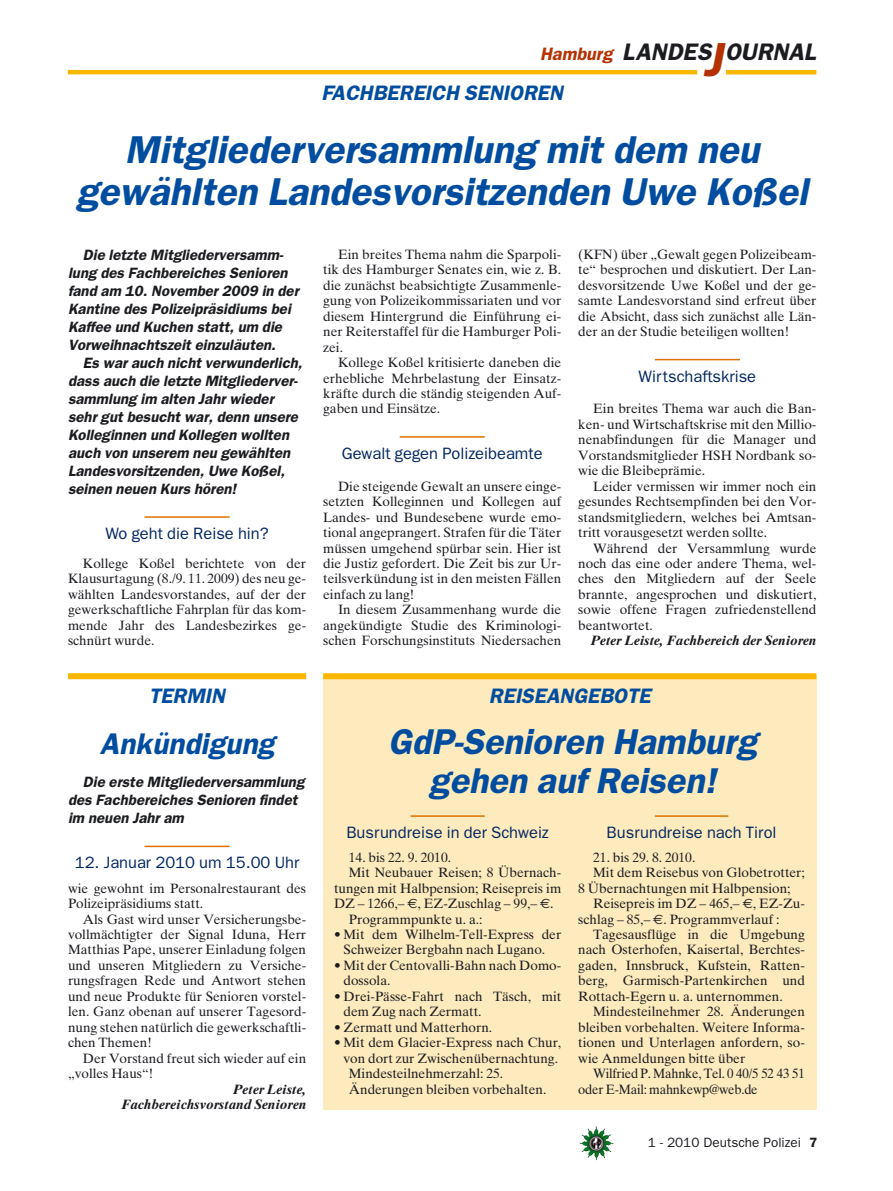
<style>
.page{position:relative;width:893px;height:1191px;background:#fff}
.page>*{position:absolute;margin:0;border:0;box-sizing:border-box;transform-origin:0 0}
.t1{font:italic 600 39px/42px "Franklin Gothic";color:#004d9f;text-align:center}
.t2{font:italic 600 36px/39px "Franklin Gothic";color:#004d9f;text-align:center}
.t3{font:italic 600 30px "Franklin Gothic";color:#004d9f}
.t4{font:italic 600 24px "Franklin Gothic";color:#1b1c20}
.t5{font:italic 600 21px "Franklin Gothic";color:#004d9f}
.t6{font:italic 600 18px "Franklin Gothic";color:#b43200}
.t7{font:16.5px "Franklin Gothic";color:#002661}
.t8{font:italic 600 15px/18px "Franklin Gothic";color:#1b1c20}
.t9{font:13.5px/15.5px "Times Ten";color:#1b1c20;text-align:justify}
.t10{font:italic 700 13.5px/15.5px "Times Ten";color:#1b1c20;text-align:right}
.t11{font:13.5px "Times Ten";color:#1b1c20;scale:.95 1}
.t12{font:13.5px "Franklin Gothic";color:#1b1c20}
.s1{font-size:48px;color:#b43200}
.s2{font-family:"Euro Sans"}
.s3{font-weight:600}
</style>
<div class="page">
<img style="left:582px;top:1128px;width:31px;height:32px">
<hr style="left:145px;top:516px;width:85px;height:2px;background:#de7100">
<hr style="left:400px;top:436px;width:85px;height:1px;background:#de7100">
<hr style="left:655px;top:359px;width:85px;height:1px;background:#de7100">
<hr style="left:68px;top:70px;width:629px;height:4px;background:#f9b700">
<hr style="left:726px;top:70px;width:90px;height:4px;background:#f9b700">
<hr style="left:145px;top:845px;width:85px;height:2px;background:#de7100">
<div style="left:323px;top:676px;width:493px;height:434px;background:#fdeabd"></div>
<div style="left:68px;top:673px;width:238px;height:6px;background:#f9b700"></div>
<div style="left:323px;top:673px;width:493px;height:6px;background:#f9b700"></div>
<hr style="left:411px;top:815px;width:74px;height:2px;background:#de7100">
<hr style="left:655px;top:815px;width:73px;height:2px;background:#de7100">
<h3 class="t4" style="left:622px;top:44px;width:110px">LANDES<span class="s1">J</span></h3>
<h3 class="t6" style="left:540px;top:47px;width:74px">Hamburg</h3>
<h3 class="t4" style="left:725px;top:44px;width:92px">OURNAL</h3>
<h3 class="t5" style="left:322px;top:86px;width:246px">FACHBEREICH SENIOREN</h3>
<h1 class="t1" style="left:76px;top:132px;width:740px">Mitgliederversammlung mit dem neu gewählten Landesvorsitzenden Uwe Koßel</h1>
<p class="t8" style="left:68px;top:247px;width:235px;text-indent:15px">Die letzte Mitgliederversamm&shy;lung des Fachbereiches Senioren fand am 10. November 2009 in der<br>Kantine des Polizeipräsidiums bei<br>Kaffee und Kuchen statt, um die<br>Vorweihnachtszeit einzuläuten.</p>
<p class="t8" style="left:68px;top:355px;width:238px;text-indent:15px">Es war auch nicht verwunderlich, dass auch die letzte Mitgliederver&shy;sammlung im alten Jahr wieder sehr gut besucht war, denn unsere<br>Kolleginnen und Kollegen wollten auch von unserem neu gewählten<br>Landesvorsitzenden, Uwe Koßel, seinen neuen Kurs hören!</p>
<p class="t7" style="left:105px;top:528px;width:165px">Wo geht die Reise hin?</p>
<p class="t9" style="left:68px;top:557px;width:240px;text-indent:15px">Kollege Koßel berichtete von der Klausurtagung (8./9. 11. 2009) des neu ge&shy;wählten Landesvorstandes, auf der der gewerkschaftliche Fahrplan für das kom&shy;mende Jahr des Landesbezirkes ge&shy;schnürt wurde.</p>
<h3 class="t5" style="left:149px;top:688px;width:81px">TERMIN</h3>
<h3 class="t3" style="left:100px;top:733px;width:176px">Ankündigung</h3>
<p class="t8" style="left:68px;top:774px;width:238px;text-indent:15px">Die erste Mitgliederversammlung des Fachbereiches Senioren findet im neuen Jahr am</p>
<p class="t7" style="left:75px;top:857px;width:226px">12. Januar 2010 um 15.00 Uhr</p>
<p class="t9" style="left:68px;top:881px;width:240px">wie gewohnt im Personalrestaurant des<br>Polizeipräsidiums statt.</p>
<p class="t9" style="left:68px;top:912px;width:240px;text-indent:15px">Als Gast wird unser Versicherungsbe&shy;vollmächtigter der Signal Iduna, Herr Matthias Pape, unserer Einladung folgen und unseren Mitgliedern zu Versiche&shy;rungsfragen Rede und Antwort stehen und neue Produkte für Senioren vorstel&shy;len. Ganz obenan auf unserer Tagesord&shy;nung stehen natürlich die gewerkschaftli&shy;chen Themen!</p>
<p class="t9" style="left:68px;top:1051px;width:240px;text-indent:15px">Der Vorstand freut sich wieder auf ein „volles Haus“!</p>
<p class="t10" style="left:121px;top:1082px;width:186px">Peter Leiste,<br>Fachbereichsvorstand Senioren</p>
<p class="t9" style="left:323px;top:248px;width:240px;text-indent:15px">Ein breites Thema nahm die Sparpoli&shy;tik des Hamburger Senates ein, wie z. B. die zunächst beabsichtigte Zusammenle&shy;gung von Polizeikommissariaten und vor diesem Hintergrund die Einführung ei&shy;ner Reiterstaffel für die Hamburger Poli&shy;zei.</p>
<p class="t9" style="left:323px;top:356px;width:240px;text-indent:15px">Kollege Koßel kritisierte daneben die erhebliche Mehrbelastung der Einsatz&shy;kräfte durch die ständig steigenden Auf&shy;gaben und Einsätze.</p>
<p class="t7" style="left:342px;top:447px;width:202px">Gewalt gegen Polizeibeamte</p>
<p class="t9" style="left:323px;top:480px;width:240px;text-indent:15px">Die steigende Gewalt an unsere einge&shy;setzten Kolleginnen und Kollegen auf Landes- und Bundesebene wurde emo&shy;tional angeprangert. Strafen für die Täter müssen umgehend spürbar sein. Hier ist die Justiz gefordert. Die Zeit bis zur Ur&shy;teilsverkündung ist in den meisten Fällen einfach zu lang!</p>
<p class="t9" style="left:323px;top:603px;width:240px;text-indent:15px">In diesem Zusammenhang wurde die angekündigte Studie des Kriminologi&shy;schen Forschungsinstituts Niedersachen</p>
<p class="t9" style="left:578px;top:248px;width:240px">(KFN) über „Gewalt gegen Polizeibeam&shy;te“ besprochen und diskutiert. Der Lan&shy;desvorsitzende Uwe Koßel und der ge&shy;samte Landesvorstand sind erfreut über die Absicht, dass sich zunächst alle Län&shy;der an der Studie beteiligen wollten!</p>
<p class="t7" style="left:639px;top:370px;width:119px">Wirtschaftskrise</p>
<p class="t9" style="left:578px;top:402px;width:240px;text-indent:15px">Ein breites Thema war auch die Ban&shy;ken- und Wirtschaftskrise mit den Millio&shy;nenabfindungen für die Manager und Vorstandsmitglieder HSH Nordbank so&shy;wie die Bleibeprämie.</p>
<p class="t9" style="left:578px;top:480px;width:240px;text-indent:15px">Leider vermissen wir immer noch ein gesundes Rechtsempfinden bei den Vor&shy;standsmitgliedern, welches bei Amtsan&shy;tritt vorausgesetzt werden sollte.</p>
<p class="t9" style="left:578px;top:541px;width:240px;text-indent:15px">Während der Versammlung wurde noch das eine oder andere Thema, wel&shy;ches den Mitgliedern auf der Seele brannte, angesprochen und diskutiert, sowie offene Fragen zufriedenstellend beantwortet.</p>
<p class="t10" style="left:591px;top:634px;width:227px">Peter Leiste, Fachbereich der Senioren</p>
<h3 class="t5" style="left:489px;top:688px;width:167px">REISEANGEBOTE</h3>
<h2 class="t2" style="left:388px;top:725px;width:371px">GdP-Senioren Hamburg gehen auf Reisen!</h2>
<p class="t7" style="left:346px;top:826px;width:204px">Busrundreise in der Schweiz</p>
<p class="t9" style="left:349px;top:850px;width:104px">14. bis 22. 9. 2010.</p>
<p class="t9" style="left:349px;top:866px;width:214px">Mit Neubauer Reisen; 8 Übernach-</p>
<p class="t9" style="left:334px;top:881px;width:229px">tungen mit Halbpension; Reisepreis im</p>
<p class="t9" style="left:334px;top:897px;width:221px">DZ – 1266,– <span class="s2">€</span>, EZ-Zuschlag – 99,– <span class="s2">€</span>.</p>
<p class="t9" style="left:349px;top:912px;width:135px">Programmpunkte u. a.:</p>
<p class="t9" style="left:334px;top:928px;width:229px;text-align:center">• Mit dem Wilhelm-Tell-Express der<br>Schweizer Bergbahn nach Lugano.</p>
<p class="t9" style="left:344px;top:959px;width:219px;text-indent:-10px">• Mit der Centovalli-Bahn nach Domo&shy;dossola.</p>
<p class="t9" style="left:344px;top:989px;width:219px;text-indent:-10px">• Drei-Pässe-Fahrt nach Täsch, mit dem Zug nach Zermatt.</p>
<p class="t9" style="left:334px;top:1020px;width:160px">• Zermatt und Matterhorn.</p>
<p class="t9" style="left:334px;top:1036px;width:229px">• Mit dem Glacier-Express nach Chur,</p>
<p class="t9" style="left:344px;top:1051px;width:216px">von dort zur Zwischenübernachtung.</p>
<p class="t9" style="left:349px;top:1067px;width:156px">Mindesteilnehmerzahl: 25.</p>
<p class="t9" style="left:349px;top:1082px;width:199px">Änderungen bleiben vorbehalten.</p>
<p class="t7" style="left:607px;top:826px;width:171px">Busrundreise nach Tirol</p>
<p class="t9" style="left:593px;top:850px;width:104px">21. bis 29. 8. 2010.</p>
<p class="t9" style="left:593px;top:866px;width:213px">Mit dem Reisebus von Globetrotter;</p>
<p class="t9" style="left:578px;top:881px;width:214px">8 Übernachtungen mit Halbpension;</p>
<p class="t9" style="left:593px;top:897px;width:213px">Reisepreis im DZ – 465,– <span class="s2">€</span>, EZ-Zu-</p>
<p class="t9" style="left:578px;top:912px;width:203px">schlag – 85,– <span class="s2">€</span>. Programmverlauf :</p>
<p class="t9" style="left:593px;top:928px;width:213px">Tagesausflüge in die Umgebung</p>
<p class="t9" style="left:578px;top:943px;width:228px">nach Osterhofen, Kaisertal, Berchtes-</p>
<p class="t9" style="left:578px;top:959px;width:228px">gaden, Innsbruck, Kufstein, Ratten-</p>
<p class="t9" style="left:578px;top:974px;width:228px">berg, Garmisch-Partenkirchen und</p>
<p class="t9" style="left:578px;top:989px;width:206px">Rottach-Egern u. a. unternommen.</p>
<p class="t9" style="left:593px;top:1005px;width:213px">Mindesteilnehmer 28. Änderungen</p>
<p class="t9" style="left:578px;top:1020px;width:228px">bleiben vorbehalten. Weitere Informa-</p>
<p class="t9" style="left:578px;top:1036px;width:228px">tionen und Unterlagen anfordern, so-</p>
<p class="t9" style="left:578px;top:1051px;width:168px">wie Anmeldungen bitte über</p>
<p class="t11" style="left:593px;top:1068px;width:224px">Wilfried P. Mahnke, Tel. 0 40/5 52 43 51</p>
<p class="t11" style="left:578px;top:1083px;width:190px">oder E-Mail: mahnkewp@web.de</p>
<p class="t12" style="left:648px;top:1138px;width:171px">1 - 2010 Deutsche Polizei <span class="s3">7</span></p>
</div>
